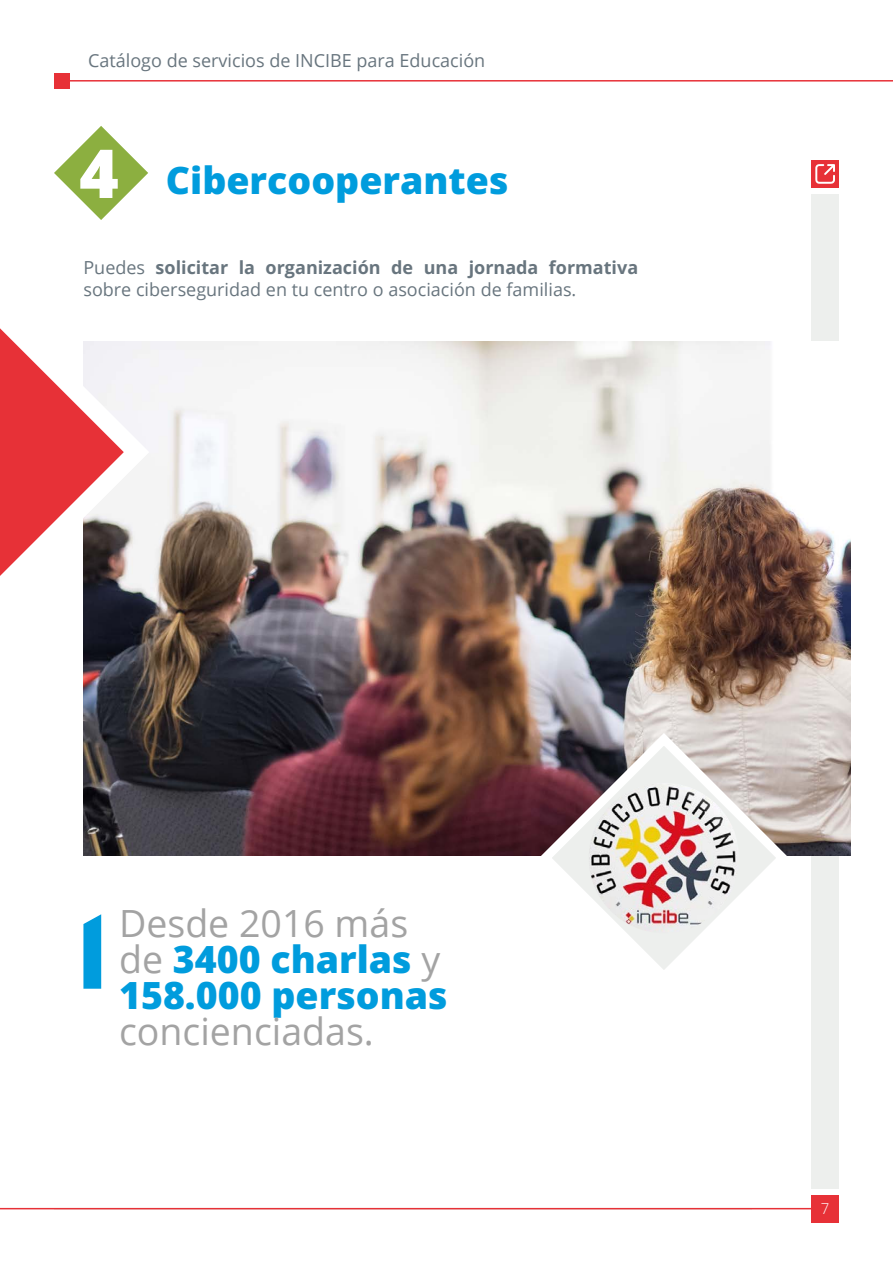
<style>
.page{position:relative;width:893px;height:1263px;background:#fff}
.page>*{position:absolute;margin:0;border:0;box-sizing:border-box;transform-origin:0 0}
.t1{font:800 67.5px "Open Sans";color:#fff}
.t2{font:800 37.5px/36px "Open Sans";color:#009cdd}
.t3{font:37.5px "Open Sans";color:#a3a3a3}
.t4{font:18px/21.6px "Open Sans";color:#68757e}
.t5{font:300 15px "Open Sans";color:#fff}
.s1{font-weight:700}
.s2{font-weight:400;color:#a3a3a3}
</style>
<div class="page">
<hr style="left:54px;top:1209px;width:697px;height:1px;background:#edefed">
<hr style="left:54px;top:80px;width:839px;height:2px;background:#e73137">
<hr style="left:0;top:1208px;width:834px;height:1px;background:#e73137">
<div style="left:54px;top:73px;width:15px;height:15px;background:#e73137"></div>
<div style="left:811px;top:1195px;width:28px;height:27px;background:#e73137"></div>
<div style="left:811px;top:194px;width:28px;height:994px;background:#edefed"></div>
<svg style="left:54px;top:126px;width:94px;height:94px"></svg>
<div style="left:811px;top:160px;width:28px;height:28px;background:#e73137"></div>
<svg style="left:815px;top:164px;width:20px;height:20px"></svg>
<img style="left:83px;top:341px;width:767px;height:515px">
<svg style="left:533px;top:727px;width:262px;height:243px"></svg>
<svg style="left:83px;top:914px;width:18px;height:75px"></svg>
<img style="left:589px;top:783px;width:150px;height:150px;border-radius:75px">
<svg style="left:0;top:328px;width:162px;height:292px"></svg>
<p class="t4" style="left:88px;top:49px;width:399px">Catálogo de servicios de INCIBE para Educación</p>
<h1 class="t1" style="left:79px;top:122px;width:41px">4</h1>
<h2 class="t2" style="left:166px;top:160px;width:344px">Cibercooperantes</h2>
<p class="t4" style="left:83px;top:257px;width:556px">Puedes <span class="s1">solicitar la organización de una jornada formativa </span>sobre ciberseguridad en tu centro o asociación de familias.</p>
<h2 class="t2" style="left:119px;top:903px;width:330px"><span class="s2">Desde 2016 más de</span> 3400 charlas <span class="s2">y<br></span>158.000 personas</h2>
<h2 class="t3" style="left:119px;top:1005px;width:256px">concienciadas.</h2>
<p class="t5" style="left:821px;top:1198px;width:10px">7</p>
</div>
